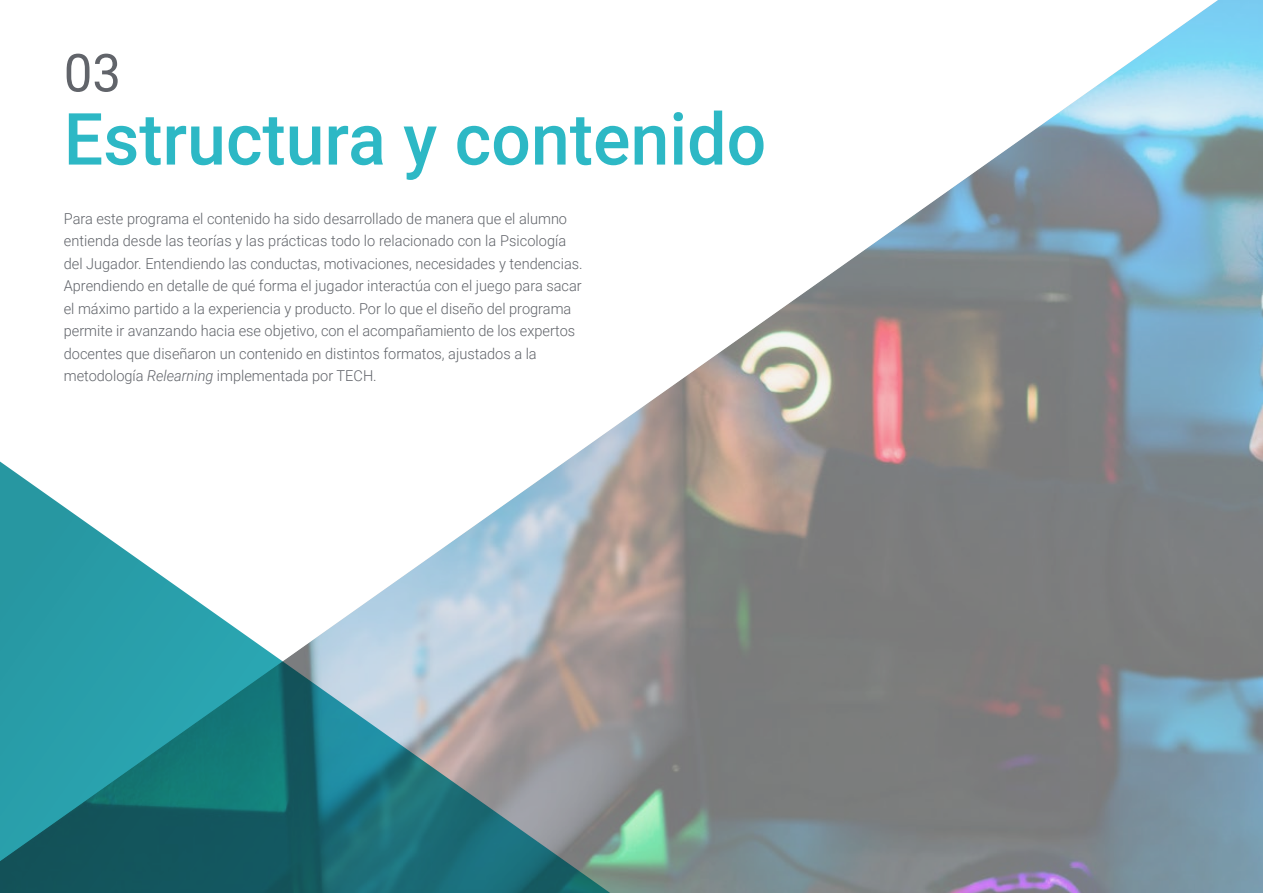
<style>
.page{position:relative;width:1263px;height:893px;background:#fff}
.page>*{position:absolute;margin:0;border:0;box-sizing:border-box;transform-origin:0 0}
.t1{font:500 72px "Roboto";color:#2db8c5}
.t2{font:52.5px "Roboto";color:#61646a}
.t3{font:300 15px/22.5px "Roboto";color:#61646a}
.s1{font-style:italic}
</style>
<div class="page">
<img style="left:587px;top:0;width:676px;height:893px">
<svg style="left:0;top:446px;width:640px;height:447px"></svg>
<h2 class="t2" style="left:64px;top:36px;width:59px">03</h2>
<h1 class="t1" style="left:64px;top:89px;width:704px">Estructura y contenido</h1>
<p class="t3" style="left:64px;top:207px;width:520px">Para este programa el contenido ha sido desarrollado de manera que el alumno entienda desde las teorías y las prácticas todo lo relacionado con la Psicología del Jugador. Entendiendo las conductas, motivaciones, necesidades y tendencias.<br>Aprendiendo en detalle de qué forma el jugador interactúa con el juego para sacar el máximo partido a la experiencia y producto. Por lo que el diseño del programa permite ir avanzando hacia ese objetivo, con el acompañamiento de los expertos docentes que diseñaron un contenido en distintos formatos, ajustados a la metodología <span class="s1">Relearning</span> implementada por TECH.</p>
</div>
